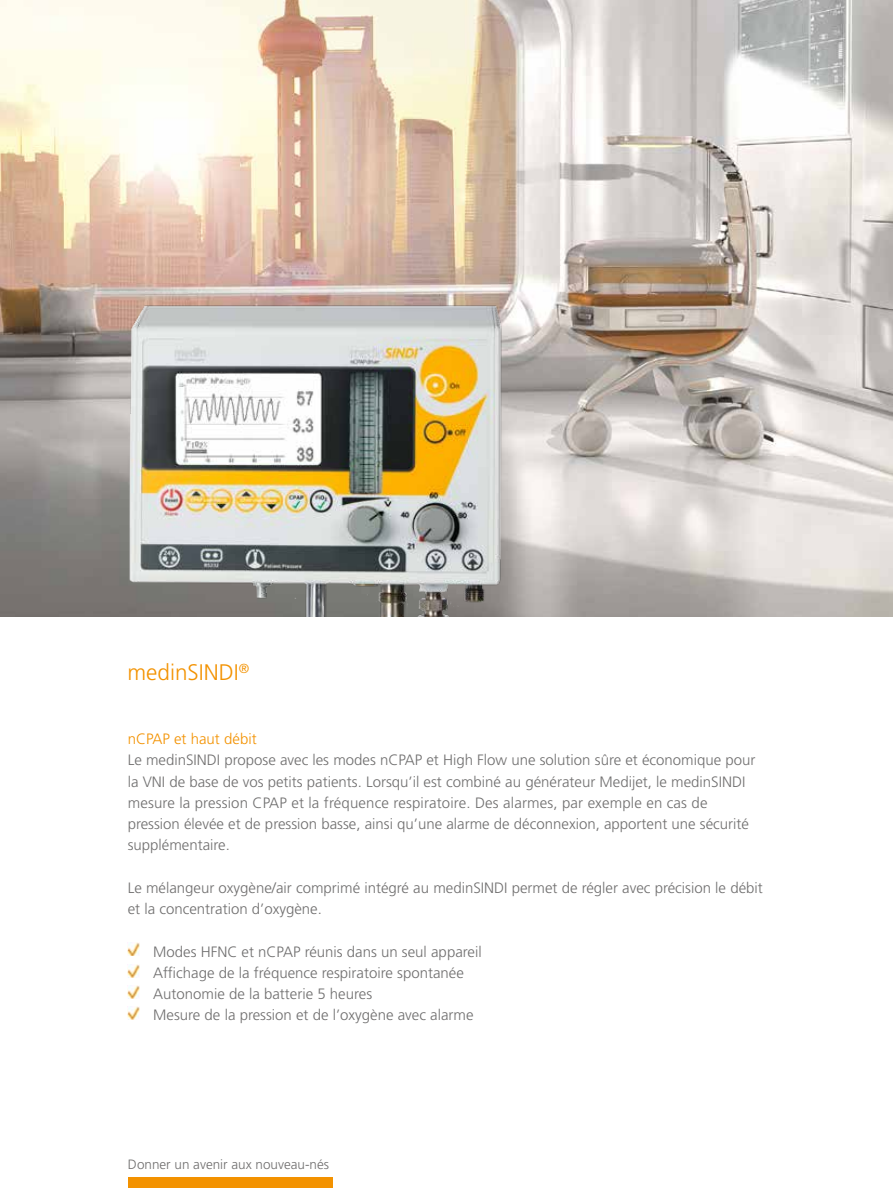
<style>
.page{position:relative;width:893px;height:1188px;background:#fff}
.page>*{position:absolute;margin:0;border:0;box-sizing:border-box;transform-origin:0 0}
.t1{font:300 22.5px "Frutiger LT Std";color:#f39200}
.t2{font:300 15px/21.3px "Frutiger LT Std";color:#706f6f}
.t3{font:300 15px "Frutiger LT Std";color:#f39200}
.t4{font:300 13.5px "Frutiger LT Std";color:#706f6f}
</style>
<div class="page">
<div style="left:128px;top:1177px;width:204px;height:11px;background:#f39200"></div>
<img style="left:0;top:0;width:893px;height:617px">
<img style="left:114px;top:288px;width:405px;height:329px">
<svg style="left:128px;top:943px;width:12px;height:13px"></svg>
<svg style="left:128px;top:964px;width:12px;height:13px"></svg>
<svg style="left:128px;top:985px;width:12px;height:13px"></svg>
<svg style="left:128px;top:1007px;width:12px;height:13px"></svg>
<h1 class="t1" style="left:128px;top:660px;width:123px">medinSINDI<sup>®</sup></h1>
<p class="t3" style="left:128px;top:730px;width:130px">nCPAP et haut débit</p>
<p class="t2" style="left:128px;top:750px;width:629px">Le medinSINDI propose avec les modes nCPAP et High Flow une solution sûre et économique pour la VNI de base de vos petits patients. Lorsqu’il est combiné au générateur Medijet, le medinSINDI mesure la pression CPAP et la fréquence respiratoire. Des alarmes, par exemple en cas de pression élevée et de pression basse, ainsi qu’une alarme de déconnexion, apportent une sécurité supplémentaire.</p>
<p class="t2" style="left:128px;top:877px;width:637px">Le mélangeur oxygène/air comprimé intégré au medinSINDI permet de régler avec précision le débit et la concentration d’oxygène.</p>
<p class="t2" style="left:153px;top:941px;width:330px">Modes HFNC et nCPAP réunis dans un seul appareil Affichage de la fréquence respiratoire spontanée Autonomie de la batterie 5 heures<br>Mesure de la pression et de l’oxygène avec alarme</p>
<p class="t4" style="left:128px;top:1157px;width:203px">Donner un avenir aux nouveau-nés</p>
</div>
